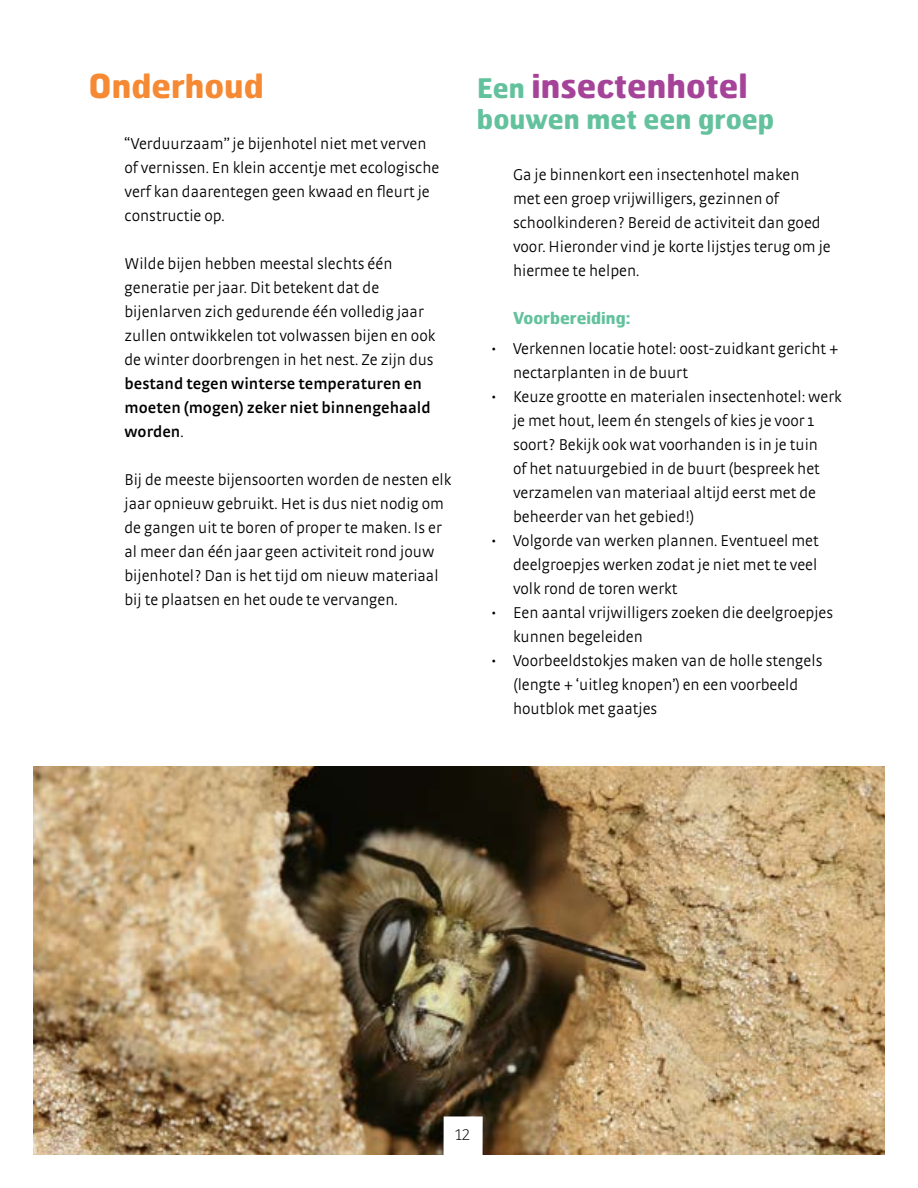
<style>
.page{position:relative;width:918px;height:1188px;background:#fff}
.page>*{position:absolute;margin:0;border:0;box-sizing:border-box;transform-origin:0 0}
.t1{font:700 33px "Hermes FB";color:#a54399}
.t2{font:700 33px "Hermes FB";color:#f68933}
.t3{font:700 27px "Hermes FB";color:#63c29d}
.t4{font:300 16.5px/24px "Strada OT";color:#000101}
.t5{font:600 16.5px/24px "Strada OT";color:#000101}
.t6{font:700 16.5px "Hermes FB";color:#63c29d}
.t7{font:100 16.5px "Bree";color:#000}
.s1{font-weight:300}
.s2{font-size:27px;color:#63c29d}
</style>
<div class="page">
<img style="left:33px;top:767px;width:852px;height:388px">
<div style="left:443px;top:1116px;width:40px;height:72px;background:#fff"></div>
<h1 class="t2" style="left:88px;top:64px;width:177px">Onderhoud</h1>
<p class="t4" style="left:124px;top:131px;width:316px">“Verduurzaam” je bijenhotel niet met verven of vernissen. En klein accentje met ecologische verf kan daarentegen geen kwaad en fleurt je constructie op.</p>
<p class="t4" style="left:124px;top:251px;width:312px">Wilde bijen hebben meestal slechts één generatie per jaar. Dit betekent dat de bijenlarven zich gedurende één volledig jaar zullen ontwikkelen tot volwassen bijen en ook de winter doorbrengen in het nest. Ze zijn dus</p>
<p class="t5" style="left:124px;top:371px;width:308px">bestand tegen winterse temperaturen en moeten (mogen) zeker niet binnengehaald worden<span class="s1">.</span></p>
<p class="t4" style="left:124px;top:467px;width:328px">Bij de meeste bijensoorten worden de nesten elk jaar opnieuw gebruikt. Het is dus niet nodig om de gangen uit te boren of proper te maken. Is er al meer dan één jaar geen activiteit rond jouw bijenhotel? Dan is het tijd om nieuw materiaal bij te plaatsen en het oude te vervangen.</p>
<h1 class="t1" style="left:477px;top:64px;width:272px"><span class="s2">Een</span> insectenhotel</h1>
<h2 class="t3" style="left:477px;top:102px;width:299px">bouwen met een groep</h2>
<p class="t4" style="left:513px;top:163px;width:319px">Ga je binnenkort een insectenhotel maken met een groep vrijwilligers, gezinnen of schoolkinderen? Bereid de activiteit dan goed voor. Hieronder vind je korte lijstjes terug om je hiermee te helpen.</p>
<p class="t6" style="left:513px;top:307px;width:119px">Voorbereiding:</p>
<p class="t4" style="left:513px;top:337px;width:327px;text-indent:-22px">• Verkennen locatie hotel: oost-zuidkant gericht + nectarplanten in de buurt</p>
<p class="t4" style="left:513px;top:385px;width:330px;text-indent:-22px">• Keuze grootte en materialen insectenhotel: werk je met hout, leem én stengels of kies je voor 1 soort? Bekijk ook wat voorhanden is in je tuin<br>of het natuurgebied in de buurt (bespreek het verzamelen van materiaal altijd eerst met de beheerder van het gebied!)</p>
<p class="t4" style="left:513px;top:529px;width:307px;text-align:justify;text-indent:-22px">• Volgorde van werken plannen. Eventueel met deelgroepjes werken zodat je niet met te veel volk rond de toren werkt</p>
<p class="t4" style="left:513px;top:601px;width:322px;text-indent:-22px">• Een aantal vrijwilligers zoeken die deelgroepjes kunnen begeleiden</p>
<p class="t4" style="left:513px;top:649px;width:311px;text-indent:-22px">• Voorbeeldstokjes maken van de holle stengels (lengte + ‘uitleg knopen’) en een voorbeeld houtblok met gaatjes</p>
<p class="t7" style="left:455px;top:1126px;width:16px">12</p>
</div>
